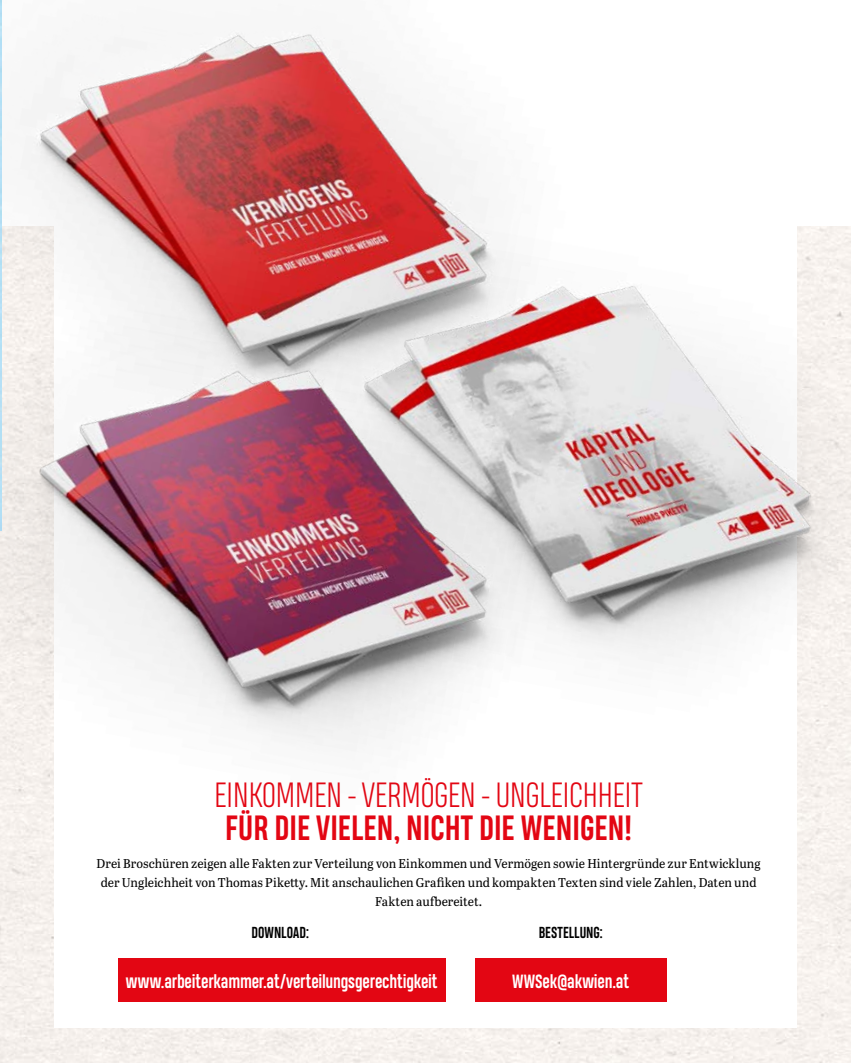
<style>
.page{position:relative;width:851px;height:1063px;background:#fff}
.page>*{position:absolute;margin:0;border:0;box-sizing:border-box;transform-origin:0 0}
.t1{font:300 33px "Heading Pro";color:#e30613}
.t2{font:700 33px "Heading Pro";color:#e30613}
.t3{font:700 18px "Heading Pro";letter-spacing:-.01em;color:#fff}
.t4{font:700 15px "Heading Pro";color:#000}
.t5{font:12.75px/18.8px "Abril Text";color:#000;text-align:center}
</style>
<div class="page">
<div style="left:118px;top:959px;width:327px;height:43px;background:#e30613"></div>
<div style="left:475px;top:959px;width:191px;height:43px;background:#e30613"></div>
<img style="left:1px;top:0;width:407px;height:199px">
<img style="left:0;top:199px;width:183px;height:666px">
<img style="left:183px;top:106px;width:667px;height:670px">
<img style="left:0;top:0;width:1px;height:531px">
<h1 class="t1" style="left:214px;top:777px;width:429px">EINKOMMEN - VERMÖGEN - UNGLEICHHEIT</h1>
<h1 class="t2" style="left:225px;top:808px;width:408px">FÜR DIE VIELEN, NICHT DIE WENIGEN!</h1>
<p class="t5" style="left:97px;top:854px;width:665px">Drei Broschüren zeigen alle Fakten zur Verteilung von Einkommen und Vermögen sowie Hintergründe zur Entwicklung der Ungleichheit von Thomas Piketty. Mit anschaulichen Grafiken und kompakten Texten sind viele Zahlen, Daten und<br>Fakten aufbereitet.</p>
<p class="t4" style="left:251px;top:924px;width:59px">DOWNLOAD:</p>
<h2 class="t3" style="left:126px;top:970px;width:313px">www.arbeiterkammer.at/verteilungsgerechtigkeit</h2>
<p class="t4" style="left:538px;top:924px;width:66px">BESTELLUNG:</p>
<h2 class="t3" style="left:512px;top:970px;width:118px">WWSek@akwien.at</h2>
</div>
